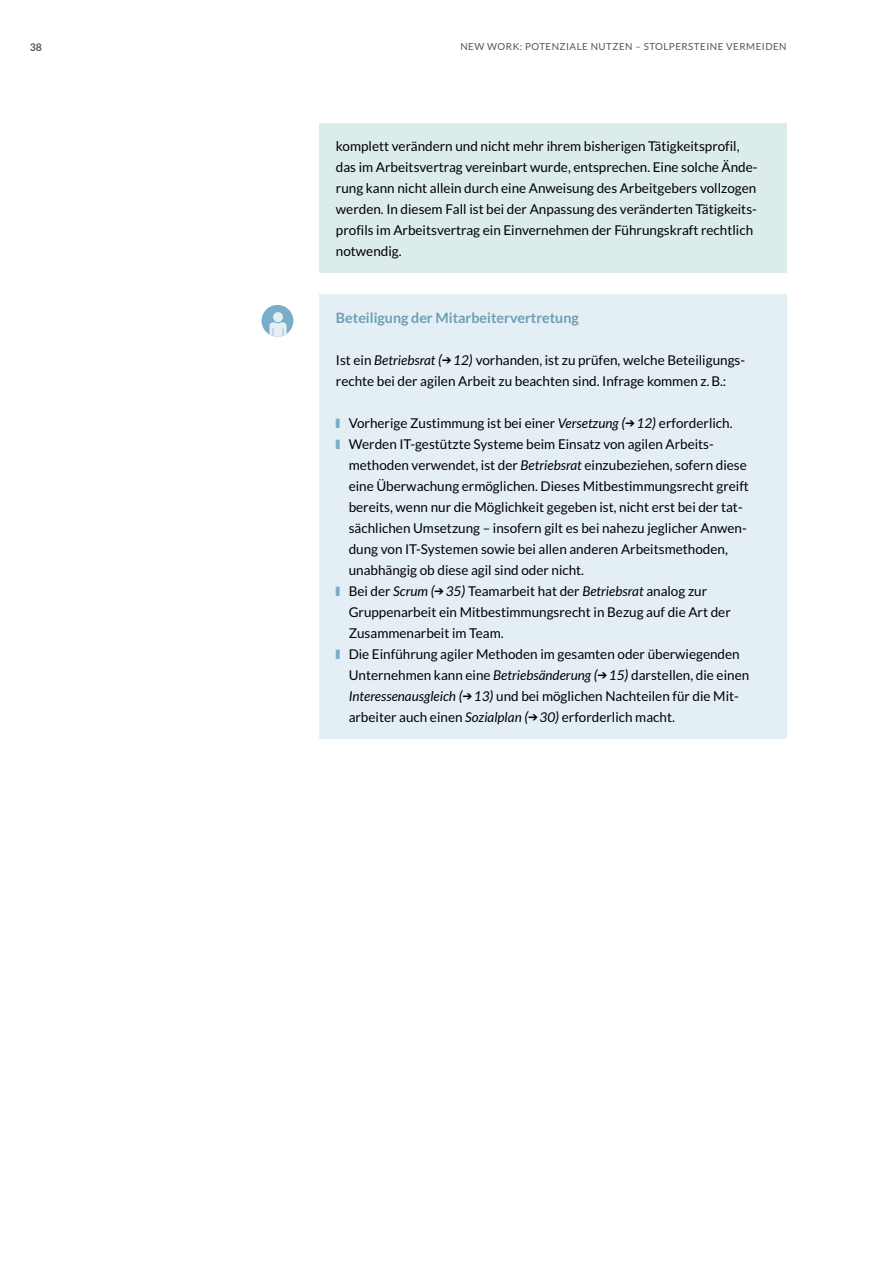
<style>
.page{position:relative;width:893px;height:1263px;background:#fff}
.page>*{position:absolute;margin:0;border:0;box-sizing:border-box;transform-origin:0 0}
.t1{font:700 14.25px "Lato";color:#6d9eb5}
.t2{font:13.5px/21px "Lato";color:#000}
.t3{font:700 10.5px "Lato";color:#575756}
.t4{font:9.75px "Lato";letter-spacing:.05em;color:#575756}
.s1{font-style:italic}
.s2{font-style:italic;font-size:14.25px}
.s3{color:#79aec8}
</style>
<div class="page">
<div style="left:262px;top:305px;width:31px;height:32px;background:#79aec8;border-radius:50%"></div>
<svg style="left:270px;top:312px;width:17px;height:25px"></svg>
<div style="left:319px;top:123px;width:468px;height:150px;background:#dcebeb"></div>
<div style="left:319px;top:294px;width:468px;height:445px;background:#e4eef5"></div>
<p class="t3" style="left:30px;top:41px;width:14px">38</p>
<p class="t4" style="left:460px;top:41px;width:328px">NEW WORK: POTENZIALE NUTZEN – STOLPERSTEINE VERMEIDEN</p>
<p class="t2" style="left:336px;top:136px;width:423px">komplett verändern und nicht mehr ihrem bisherigen Tätigkeitsprofil, das im Arbeitsvertrag vereinbart wurde, entsprechen. Eine solche Ände&shy;rung kann nicht allein durch eine Anweisung des Arbeitgebers vollzogen werden. In diesem Fall ist bei der Anpassung des veränderten Tätigkeits&shy;profils im Arbeitsvertrag ein Einvernehmen der Führungskraft rechtlich notwendig.</p>
<p class="t1" style="left:336px;top:309px;width:244px">Beteiligung der Mitarbeitervertretung</p>
<p class="t2" style="left:336px;top:349px;width:411px">Ist ein <span class="s1">Betriebsrat</span> <span class="s2">(</span>➔ <span class="s1">12</span><span class="s2">)</span> vorhanden, ist zu prüfen, welche Beteiligungs&shy;rechte bei der agilen Arbeit zu beachten sind. Infrage kommen z.B.:</p>
<p class="t2" style="left:336px;top:412px;width:398px"><span class="s3">■</span> Vorherige Zustimmung ist bei einer <span class="s1">Versetzung</span> <span class="s2">(</span>➔ <span class="s1">12</span><span class="s2">)</span> erforderlich.</p>
<p class="t2" style="left:349px;top:433px;width:402px;text-indent:-13px"><span class="s3">■</span> Werden IT-gestützte Systeme beim Einsatz von agilen Arbeits&shy;methoden verwendet, ist der <span class="s1">Betriebsrat</span> einzubeziehen, sofern diese eine Überwachung ermöglichen. Dieses Mitbestimmungsrecht greift bereits, wenn nur die Möglichkeit gegeben ist, nicht erst bei der tat&shy;sächlichen Umsetzung – insofern gilt es bei nahezu jeglicher Anwen&shy;dung von IT-Systemen sowie bei allen anderen Arbeitsmethoden, unabhängig ob diese agil sind oder nicht.</p>
<p class="t2" style="left:349px;top:580px;width:384px;text-indent:-13px"><span class="s3">■</span> Bei der <span class="s1">Scrum</span> <span class="s2">(</span>➔ <span class="s1">35</span><span class="s2">)</span> Teamarbeit hat der <span class="s1">Betriebsrat</span> analog zur<br>Gruppenarbeit ein Mitbestimmungsrecht in Bezug auf die Art der<br>Zusammenarbeit im Team.</p>
<p class="t2" style="left:349px;top:643px;width:402px;text-indent:-13px"><span class="s3">■</span> Die Einführung agiler Methoden im gesamten oder überwiegenden Unternehmen kann eine <span class="s1">Betriebsänderung</span> <span class="s2">(</span>➔ <span class="s1">15</span><span class="s2">)</span> darstellen, die einen <span class="s1">Interessenausgleich</span> <span class="s2">(</span>➔ <span class="s1">13</span><span class="s2">)</span> und bei möglichen Nachteilen für die Mit&shy;arbeiter auch einen <span class="s1">Sozialplan</span> <span class="s2">(</span>➔ <span class="s1">30</span><span class="s2">)</span> erforderlich macht.</p>
</div>
